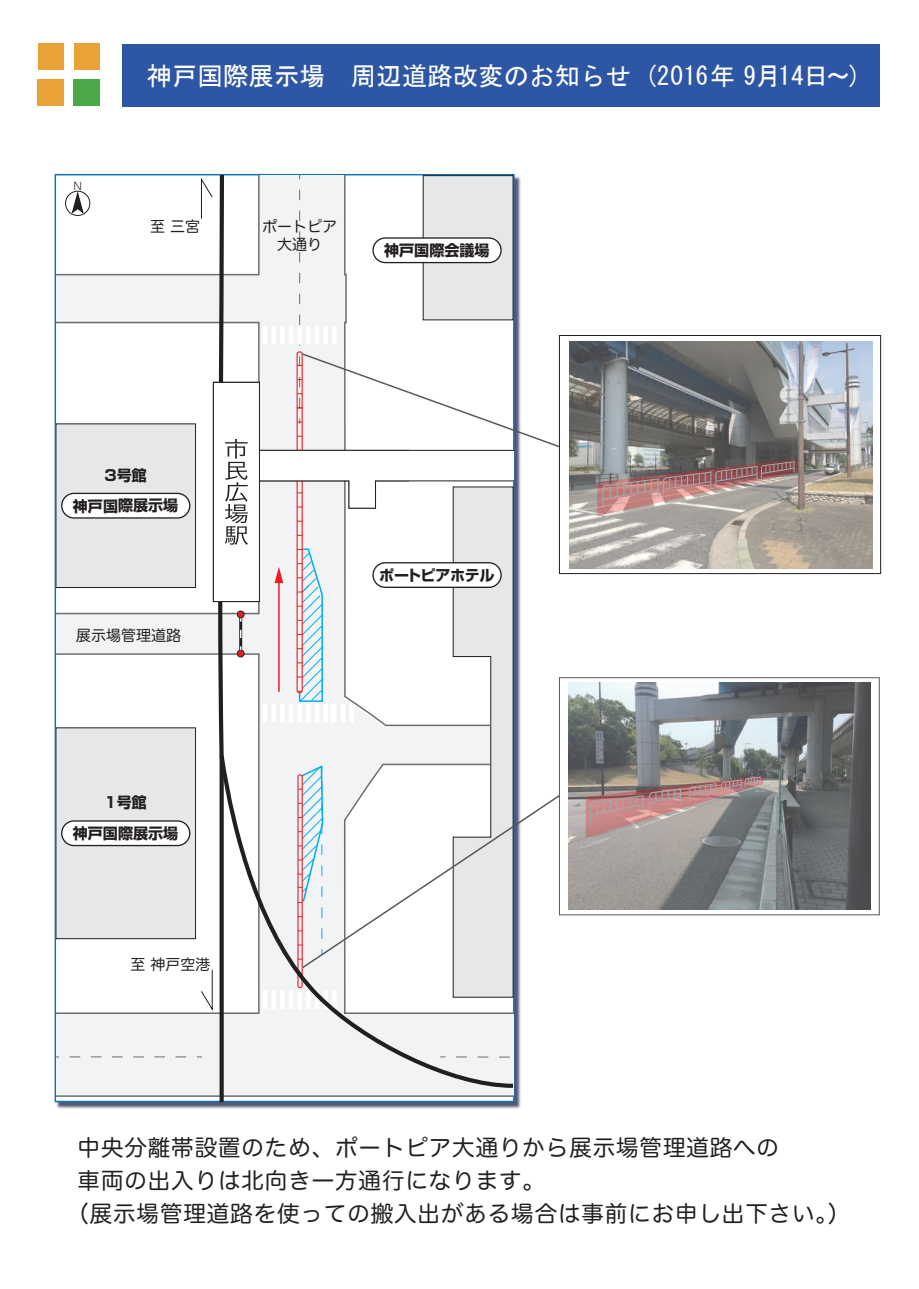
<style>
.page{position:relative;width:919px;height:1289px;background:#fff}
.page>*{position:absolute;margin:0;border:0;box-sizing:border-box;transform-origin:0 0}
.t1{font:25.5px "MS Gothic";color:#fff}
.t2{font:22.5px "Hira Maru Pro W4";letter-spacing:.04em;color:#231f20}
.t3{font:700 15px "Shin Go Pro";color:#231f20}
.t4{font:15px/18px "Hira Maru Pro W4";color:#231f20;text-align:center}
.t5{font:700 15px "Shin Go Pro";letter-spacing:-.02em;color:#231f20}
.t6{font:300 10.5px "Shin Go Pro";color:#231f20}
</style>
<div class="page">
<img style="left:568px;top:682px;width:302px;height:227px">
<img style="left:570px;top:341px;width:302px;height:227px">
<svg style="left:56px;top:176px;width:457px;height:921px"></svg>
<div style="left:219px;top:755px;width:5px;height:345px;background:#221f21"></div>
<svg style="left:56px;top:1056px;width:130px;height:1px"></svg>
<div style="left:56px;top:727px;width:140px;height:211px;background:#e6e7e9;border:1px solid #221f21"></div>
<div style="left:62px;top:821px;width:128px;height:24px;background:#fff;border-radius:12px"></div>
<div style="left:61px;top:820px;width:129px;height:26px;border:1px solid #231f20;border-radius:12px"></div>
<div style="left:56px;top:423px;width:140px;height:164px;background:#e6e7e9"></div>
<div style="left:62px;top:493px;width:128px;height:25px;background:#fff;border-radius:12px"></div>
<div style="left:61px;top:493px;width:129px;height:25px;border:1px solid #231f20;border-radius:12px"></div>
<svg style="left:217px;top:176px;width:296px;height:913px"></svg>
<div style="left:213px;top:382px;width:47px;height:220px;background:#fff;border:1px solid #231f20"></div>
<svg style="left:225px;top:439px;width:23px;height:106px"></svg>
<svg style="left:201px;top:177px;width:12px;height:42px"></svg>
<svg style="left:200px;top:968px;width:13px;height:43px"></svg>
<div style="left:559px;top:335px;width:321px;height:239px;border:1px solid #231f20"></div>
<div style="left:559px;top:677px;width:320px;height:238px;border:1px solid #57585a"></div>
<div style="left:65px;top:191px;width:25px;height:25px;border:1px solid #231f20;border-radius:50%"></div>
<svg style="left:71px;top:192px;width:13px;height:22px"></svg>
<svg style="left:258px;top:176px;width:303px;height:821px"></svg>
<div style="left:237px;top:650px;width:7px;height:7px;background:#ee1d23;border-radius:50%"></div>
<div style="left:237px;top:649px;width:7px;height:8px;border:1px solid #231f20;border-radius:50%"></div>
<hr style="left:239px;top:617px;width:3px;height:33px;background:#231f20">
<svg style="left:240px;top:630px;width:1px;height:20px"></svg>
<div style="left:237px;top:611px;width:7px;height:6px;background:#ee1d23;border-radius:50%"></div>
<div style="left:237px;top:610px;width:7px;height:8px;border:1px solid #231f20;border-radius:50%"></div>
<div style="left:38px;top:43px;width:26px;height:27px;background:#eaa237"></div>
<div style="left:38px;top:79px;width:26px;height:27px;background:#eaa237"></div>
<div style="left:74px;top:43px;width:25px;height:27px;background:#eaa237"></div>
<div style="left:73px;top:79px;width:26px;height:27px;background:#4aa848"></div>
<div style="left:122px;top:45px;width:757px;height:62px;background:#2d56a5"></div>
<svg style="left:597px;top:459px;width:199px;height:57px;background:#a48c89"></svg>
<svg style="left:585px;top:775px;width:178px;height:62px;background:#a58d8a"></svg>
<p class="t6" style="left:73px;top:177px;width:10px">N</p>
<p class="t1" style="left:146px;top:63px;width:716px">神戸国際展示場　周辺道路改変のお知らせ (2016年 9月14日〜)</p>
<p class="t4" style="left:150px;top:216px;width:51px">至 三宮</p>
<p class="t4" style="left:262px;top:217px;width:76px">ポートピア大通り</p>
<p class="t3" style="left:384px;top:238px;width:107px">神戸国際会議場</p>
<p class="t3" style="left:105px;top:463px;width:44px">3号館</p>
<p class="t3" style="left:73px;top:494px;width:107px;rotate:-1deg">神戸国際展示場</p>
<p class="t4" style="left:76px;top:625px;width:106px">展示場管理道路</p>
<p class="t3" style="left:105px;top:790px;width:44px">1号館</p>
<p class="t3" style="left:73px;top:821px;width:107px">神戸国際展示場</p>
<p class="t4" style="left:130px;top:954px;width:81px">至 神戸空港</p>
<p class="t5" style="left:379px;top:563px;width:117px">ポートピアホテル</p>
<p class="t2" style="left:78px;top:1127px;width:703px">中央分離帯設置のため、ポートピア大通りから展示場管理道路への</p>
<p class="t2" style="left:78px;top:1160px;width:469px">車両の出入りは北向き一方通行になります。</p>
<p class="t2" style="left:66px;top:1193px;width:785px">（展示場管理道路を使っての搬入出がある場合は事前にお申し出下さい。）</p>
</div>
